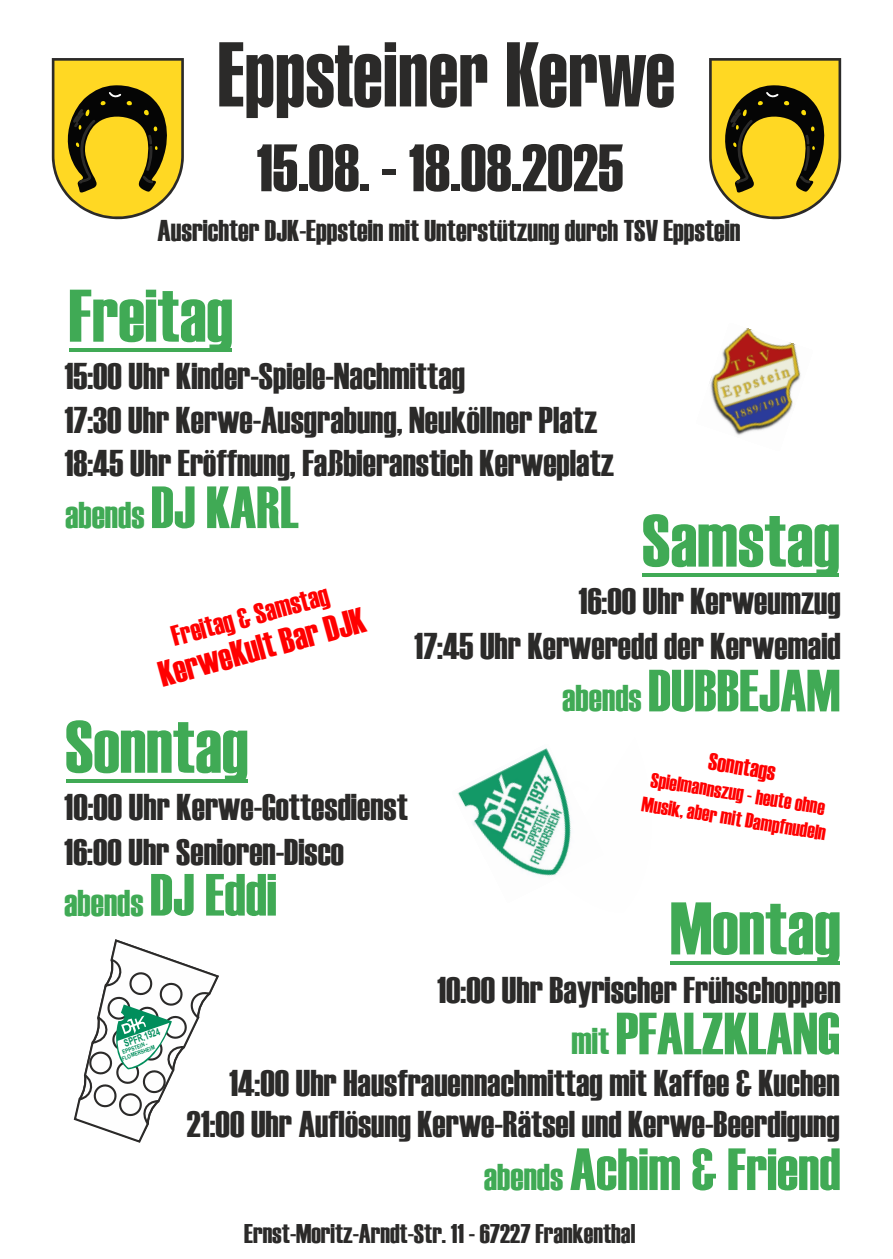
<style>
.page{position:relative;width:893px;height:1259px;background:#fff}
.page>*{position:absolute;margin:0;border:0;box-sizing:border-box;transform-origin:0 0}
.t1{font:89.1px "Swiss 911 BT Extra Compressed";color:#2b2a29}
.t2{font:74.4px "Haettenschweiler";color:#40aa55}
.t3{font:66.9px "Haettenschweiler";color:#2b2a29}
.t4{font:59.4px "Haettenschweiler";color:#40aa55}
.t5{font:37.2px/43.5px "Haettenschweiler";color:#2b2a29}
.t6{font:37.2px "Haettenschweiler";color:#40aa55}
.t7{font:36px "Haettenschweiler";color:#f00}
.t8{font:30px "Haettenschweiler";color:#2b2a29}
.t9{font:28.5px "Haettenschweiler";color:#f00}
.t10{font:27px "Haettenschweiler";color:#2b2a29}
.t11{font:24px "Haettenschweiler";color:#f00}
.t12{font:21px/25.2px "Haettenschweiler";color:#f00}
.t13{font:700 10.2px "Arial";color:#008e5c;scale:.71 1}
.t14{font:700 6px "Arial";color:#008e5c;scale:.8 1}
.t15{font:700 6px "Arial";color:#008e5c;scale:.81 1}
.s1{font-size:59.4px}
.s2{font-size:37.2px}
</style>
<div class="page">
<svg style="left:52px;top:58px;width:132px;height:162px"></svg>
<svg style="left:709px;top:58px;width:132px;height:162px"></svg>
<hr style="left:69px;top:348px;width:163px;height:4px;background:#40aa55">
<hr style="left:66px;top:779px;width:182px;height:4px;background:#40aa55">
<hr style="left:643px;top:573px;width:196px;height:3px;background:#40aa55">
<hr style="left:671px;top:961px;width:169px;height:3px;background:#40aa55">
<svg style="left:73px;top:939px;width:146px;height:204px"></svg>
<img style="left:710px;top:328px;width:91px;height:107px">
<img style="left:457px;top:748px;width:114px;height:128px">
<h1 class="t1" style="left:217px;top:39px;width:460px">Eppsteiner Kerwe</h1>
<h3 class="t3" style="left:256px;top:122px;width:368px">15.08. - 18.08.2025</h3>
<p class="t8" style="left:158px;top:210px;width:584px">Ausrichter DJK-Eppstein mit Unterstützung durch TSV Eppstein</p>
<h2 class="t2" style="left:69px;top:265px;width:166px">Freitag</h2>
<p class="t5" style="left:64px;top:354px;width:551px">15:00 Uhr Kinder-Spiele-Nachmittag<br>17:30 Uhr Kerwe-Ausgrabung, Neuköllner Platz<br>18:45 Uhr Eröffnung, Faßbieranstich Kerweplatz</p>
<p class="t6" style="left:65px;top:490px;width:235px">abends <span class="s1">DJ KARL</span></p>
<h2 class="t2" style="left:642px;top:490px;width:199px">Samstag</h2>
<p class="t9" style="left:167px;top:618px;width:163px;rotate:-15deg">Freitag &amp; Samstag</p>
<p class="t7" style="left:153px;top:650px;width:214px;rotate:-15deg">KerweKult Bar DJK</p>
<p class="t5" style="left:414px;top:579px;width:428px;line-height:44.7px;text-align:right">16:00 Uhr Kerweumzug<br>17:45 Uhr Kerweredd der Kerwemaid</p>
<h3 class="t4" style="left:562px;top:650px;width:280px"><span class="s2">abends</span> DUBBEJAM</h3>
<h2 class="t2" style="left:65px;top:696px;width:185px">Sonntag</h2>
<p class="t5" style="left:64px;top:785px;width:345px;line-height:44.7px">10:00 Uhr Kerwe-Gottesdienst<br>16:00 Uhr Senioren-Disco</p>
<p class="t6" style="left:64px;top:877px;width:214px">abends <span class="s1">DJ Eddi</span></p>
<p class="t11" style="left:711px;top:745px;width:69px;rotate:9deg">Sonntags</p>
<p class="t12" style="left:648px;top:766px;width:188px;rotate:9deg">Spielmannszug - heute ohne<br>Musik, aber mit Dampfnudeln</p>
<h2 class="t2" style="left:670px;top:878px;width:172px">Montag</h2>
<p class="t13" style="left:123px;top:1040px;width:54px;rotate:-20deg">SPFR.1924</p>
<p class="t15" style="left:122px;top:1050px;width:34px;rotate:-20deg">EPPSTEIN -</p>
<p class="t14" style="left:121px;top:1056px;width:45px;rotate:-20deg">FLOMERSHEIM</p>
<p class="t5" style="left:437px;top:968px;width:405px">10:00 Uhr Bayrischer Frühschoppen</p>
<h3 class="t4" style="left:572px;top:993px;width:270px"><span class="s2">mit</span> PFALZKLANG</h3>
<p class="t5" style="left:187px;top:1063px;width:654px;line-height:40.5px;text-align:right">14:00 Uhr Hausfrauennachmittag mit Kaffee &amp; Kuchen<br>21:00 Uhr Auflösung Kerwe-Rätsel und Kerwe-Beerdigung</p>
<h3 class="t4" style="left:484px;top:1129px;width:358px"><span class="s2">abends</span> Achim &amp; Friend</h3>
<p class="t10" style="left:244px;top:1215px;width:393px">Ernst-Moritz-Arndt-Str. 11 - 67227 Frankenthal</p>
</div>
